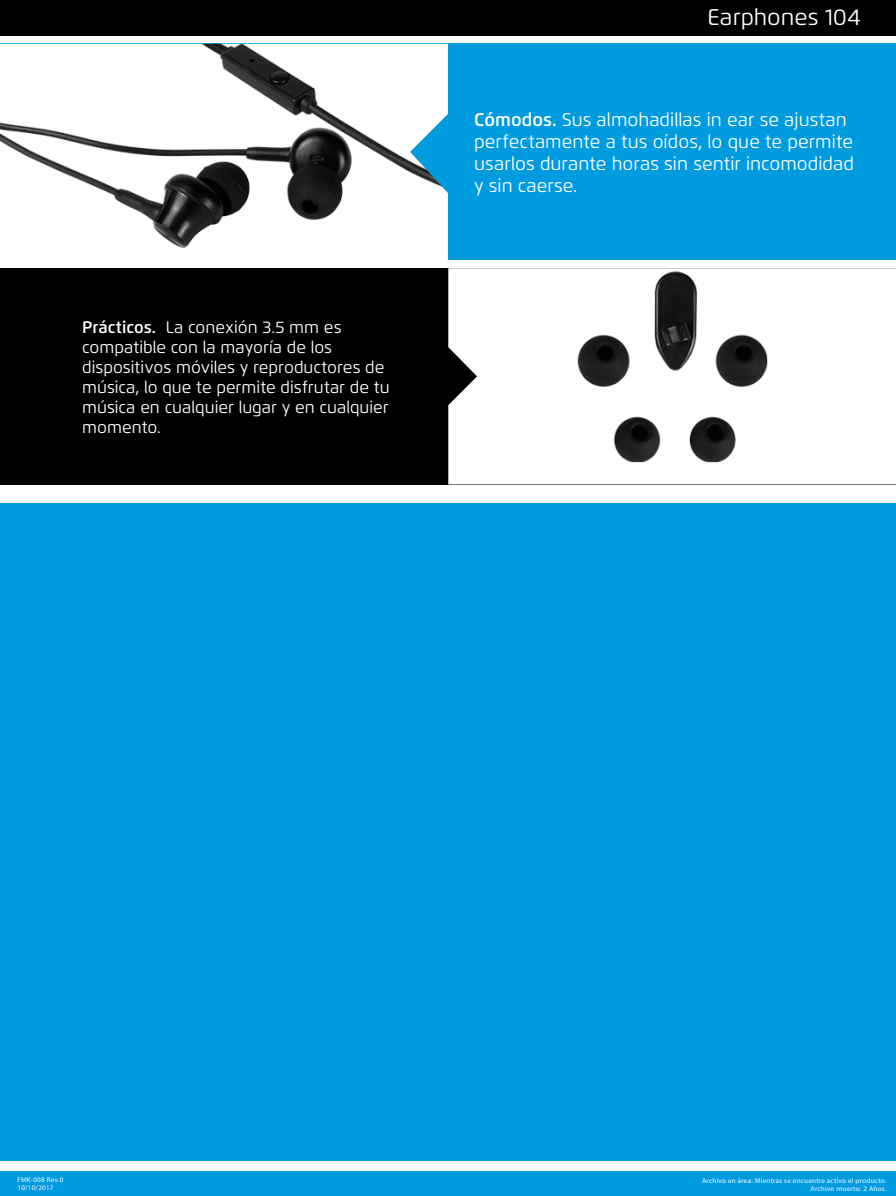
<style>
.page{position:relative;width:896px;height:1196px;background:#fff}
.page>*{position:absolute;margin:0;border:0;box-sizing:border-box;transform-origin:0 0}
.t1{font:22.75px "Flexo";color:#fff}
.t2{font:18.38px/22.1px "Flexo";color:#fff}
.t3{font:16.62px/19.9px "Flexo";color:#fff}
.t4{font:7px/7.9px "Myriad Pro";letter-spacing:.04em;color:#fff;text-align:right}
.s1{font-weight:600}
</style>
<div class="page">
<div style="left:0;top:268px;width:895px;height:216px;background:#000"></div>
<div style="left:0;top:44px;width:896px;height:216px;background:#009ade"></div>
<div style="left:0;top:503px;width:896px;height:692px;background:#009ade"></div>
<img style="left:0;top:44px;width:448px;height:216px">
<img style="left:448px;top:268px;width:448px;height:216px">
<div style="left:0;top:0;width:896px;height:35px;background:#000"></div>
<div style="left:0;top:1160px;width:896px;height:10px;background:#fff"></div>
<p class="t3" style="left:82px;top:317px;width:309px"><span class="s1">Prácticos.</span> La conexión 3.5 mm es compatible con la mayoría de los dispositivos móviles y reproductores de música, lo que te permite disfrutar de tu música en cualquier lugar y en cualquier momento.</p>
<h1 class="t1" style="left:708px;top:3px;width:155px">Earphones 104</h1>
<p class="t2" style="left:474px;top:109px;width:381px"><span class="s1">Cómodos.</span> Sus almohadillas in ear se ajustan perfectamente a tus oídos, lo que te permite usarlos durante horas sin sentir incomodidad y sin caerse.</p>
<p class="t4" style="left:18px;top:1175px;width:47px;text-align:left">FMK-008 Rev.0<br>10/10/2017</p>
<p class="t4" style="left:702px;top:1176px;width:186px">Archivo en área: Mientras se encuentre activo el producto.<br>Archivo muerto: 2 Años.</p>
</div>
